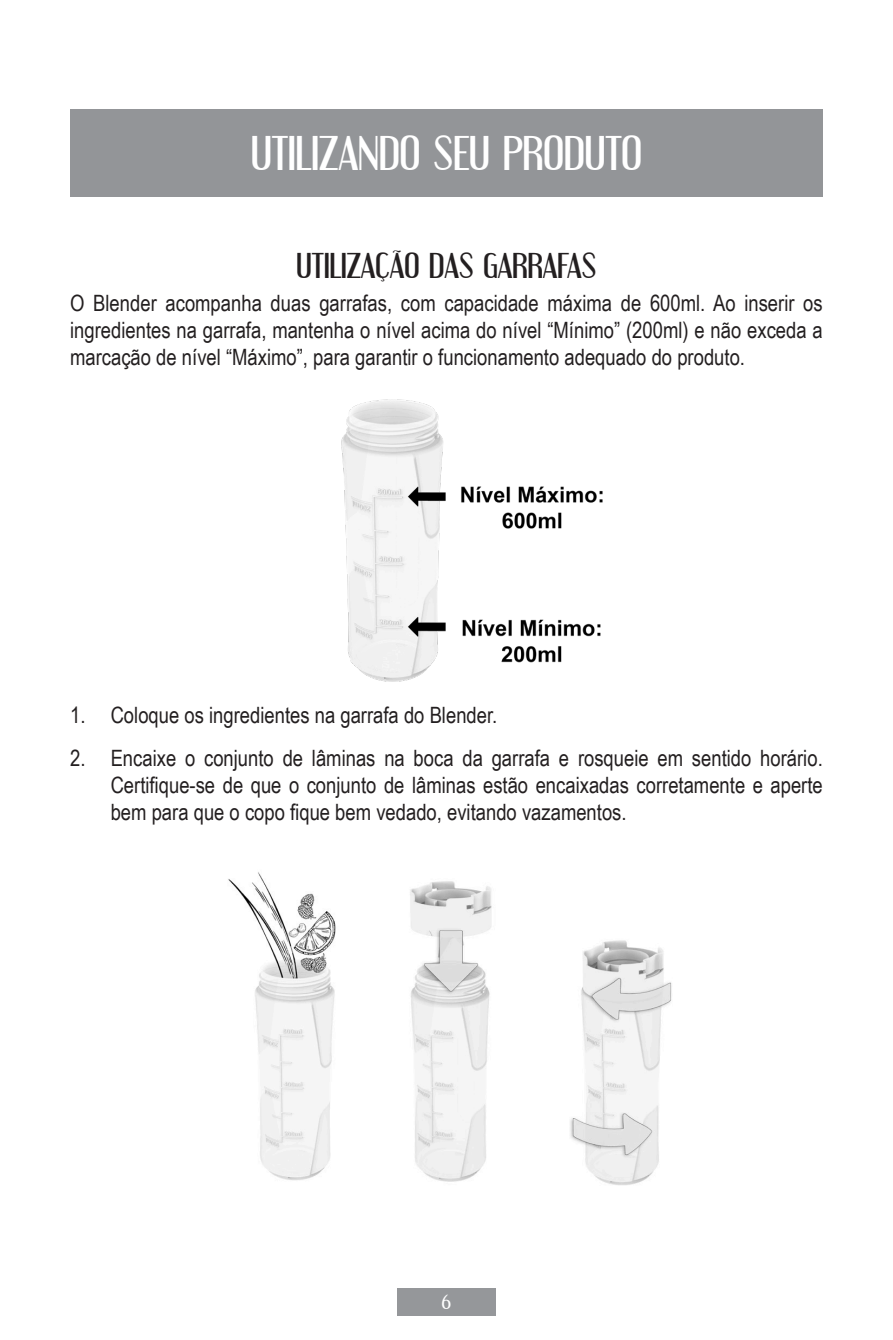
<style>
.page{position:relative;width:893px;height:1340px;background:#fff}
.page>*{position:absolute;margin:0;border:0;box-sizing:border-box;transform-origin:0 0}
.t1{font:42.75px "Engebrechtre";color:#fff}
.t2{font:31.5px "Engebrechtre";color:#231f20}
.t3{font:22.5px/27px "Arial Narrow";color:#231f20;text-align:justify}
.t4{font:18px "Engebrechtre";color:#fff}
</style>
<div class="page">
<div style="left:397px;top:1287px;width:98px;height:28px;background:#95979a"></div>
<div style="left:70px;top:109px;width:753px;height:88px;background:#939598"></div>
<img style="left:341px;top:399px;width:262px;height:283px">
<img style="left:228px;top:872px;width:444px;height:313px">
<h1 class="t1" style="left:251px;top:128px;width:392px">UTILIZANDO SEU PRODUTO</h1>
<h2 class="t2" style="left:297px;top:247px;width:301px">UTILIZAÇÃO DAS GARRAFAS</h2>
<p class="t3" style="left:70px;top:289px;width:754px">O Blender acompanha duas garrafas, com capacidade máxima de 600ml. Ao inserir os ingredientes na garrafa, mantenha o nível acima do nível “Mínimo” (200ml) e não exceda a marcação de nível “Máximo”, para garantir o funcionamento adequado do produto.</p>
<p class="t3" style="left:70px;top:701px;width:429px">1. Coloque os ingredientes na garrafa do Blender.</p>
<p class="t3" style="left:111px;top:744px;width:714px;text-indent:-40px">2. Encaixe o conjunto de lâminas na boca da garrafa e rosqueie em sentido horário.<br>Certifique-se de que o conjunto de lâminas estão encaixadas corretamente e aperte bem para que o copo fique bem vedado, evitando vazamentos.</p>
<p class="t4" style="left:442px;top:1291px;width:11px">6</p>
</div>
